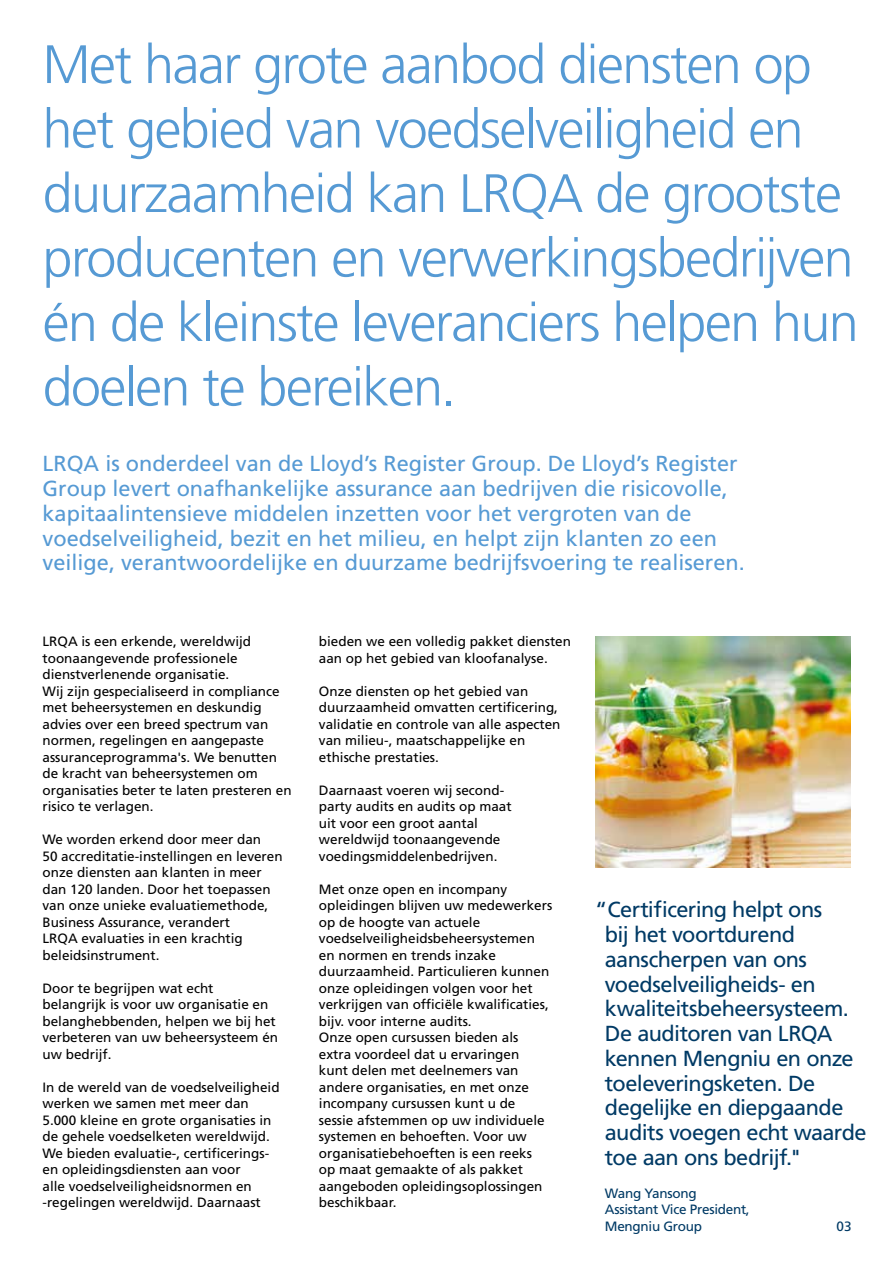
<style>
.page{position:relative;width:893px;height:1263px;background:#fff}
.page>*{position:absolute;margin:0;border:0;box-sizing:border-box;transform-origin:0 0}
.t1{font:300 54px/64.5px "Frutiger LT Pro";letter-spacing:-.03em;color:#569ad4}
.t2{font:21.75px/24.8px "Frutiger LT Pro";color:#569ad4}
.t3{font:21.75px/24.8px "Frutiger LT Pro";letter-spacing:-.025em;color:#003a65}
.t4{font:13.5px/16.5px "Frutiger LT Pro";color:#000}
.t5{font:13.5px/16.5px "Frutiger LT Pro";letter-spacing:-.02em;color:#003a65}
</style>
<div class="page">
<img style="left:595px;top:636px;width:255px;height:232px">
<h1 class="t1" style="left:43px;top:32px;width:818px">Met haar grote aanbod diensten op het gebied van voedselveiligheid en duurzaamheid kan LRQA de grootste producenten en verwerkingsbedrijven én de kleinste leveranciers helpen hun doelen te bereiken.</h1>
<p class="t2" style="left:43px;top:452px;width:704px">LRQA is onderdeel van de Lloyd’s Register Group. De Lloyd’s Register Group levert onafhankelijke assurance aan bedrijven die risicovolle, kapitaalintensieve middelen inzetten voor het vergroten van de voedselveiligheid, bezit en het milieu, en helpt zijn klanten zo een veilige, verantwoordelijke en duurzame bedrijfsvoering te realiseren.</p>
<p class="t4" style="left:43px;top:633px;width:251px">LRQA is een erkende, wereldwijd toonaangevende professionele dienstverlenende organisatie.<br>Wij zijn gespecialiseerd in compliance met beheersystemen en deskundig advies over een breed spectrum van normen, regelingen en aangepaste assuranceprogramma's. We benutten de kracht van beheersystemen om organisaties beter te laten presteren en risico te verlagen.</p>
<p class="t4" style="left:43px;top:831px;width:242px">We worden erkend door meer dan<br>50 accreditatie-instellingen en leveren onze diensten aan klanten in meer dan 120 landen. Door het toepassen van onze unieke evaluatiemethode,<br>Business Assurance, verandert<br>LRQA evaluaties in een krachtig beleidsinstrument.</p>
<p class="t4" style="left:43px;top:980px;width:237px">Door te begrijpen wat echt belangrijk is voor uw organisatie en belanghebbenden, helpen we bij het verbeteren van uw beheersysteem én uw bedrijf.</p>
<p class="t4" style="left:43px;top:1079px;width:239px">In de wereld van de voedselveiligheid werken we samen met meer dan 5.000 kleine en grote organisaties in de gehele voedselketen wereldwijd.<br>We bieden evaluatie-, certificerings&shy;en opleidingsdiensten aan voor<br>alle voedselveiligheidsnormen en -regelingen wereldwijd. Daarnaast</p>
<p class="t4" style="left:319px;top:633px;width:254px">bieden we een volledig pakket diensten aan op het gebied van kloofanalyse.</p>
<p class="t4" style="left:319px;top:683px;width:243px">Onze diensten op het gebied van duurzaamheid omvatten certificering, validatie en controle van alle aspecten van milieu-, maatschappelijke en ethische prestaties.</p>
<p class="t4" style="left:319px;top:782px;width:194px">Daarnaast voeren wij second&shy;party audits en audits op maat uit voor een groot aantal wereldwijd toonaangevende voedingsmiddelenbedrijven.</p>
<p class="t4" style="left:319px;top:881px;width:235px">Met onze open en incompany opleidingen blijven uw medewerkers op de hoogte van actuele voedselveiligheidsbeheersystemen en normen en trends inzake duurzaamheid. Particulieren kunnen onze opleidingen volgen voor het verkrijgen van officiële kwalificaties, bijv. voor interne audits.<br>Onze open cursussen bieden als extra voordeel dat u ervaringen<br>kunt delen met deelnemers van andere organisaties, en met onze incompany cursussen kunt u de sessie afstemmen op uw individuele systemen en behoeften. Voor uw organisatiebehoeften is een reeks<br>op maat gemaakte of als pakket aangeboden opleidingsoplossingen beschikbaar.</p>
<p class="t3" style="left:605px;top:897px;width:263px;text-indent:-10px">“Certificering helpt ons<br>bij het voortdurend aanscherpen van ons voedselveiligheids- en kwaliteitsbeheersysteem.<br>De auditoren van LRQA kennen Mengniu en onze toeleveringsketen. De degelijke en diepgaande audits voegen echt waarde toe aan ons bedrijf."</p>
<p class="t5" style="left:605px;top:1185px;width:146px">Wang Yansong<br>Assistant Vice President,<br>Mengniu Group</p>
<p class="t5" style="left:836px;top:1218px;width:17px">03</p>
</div>
